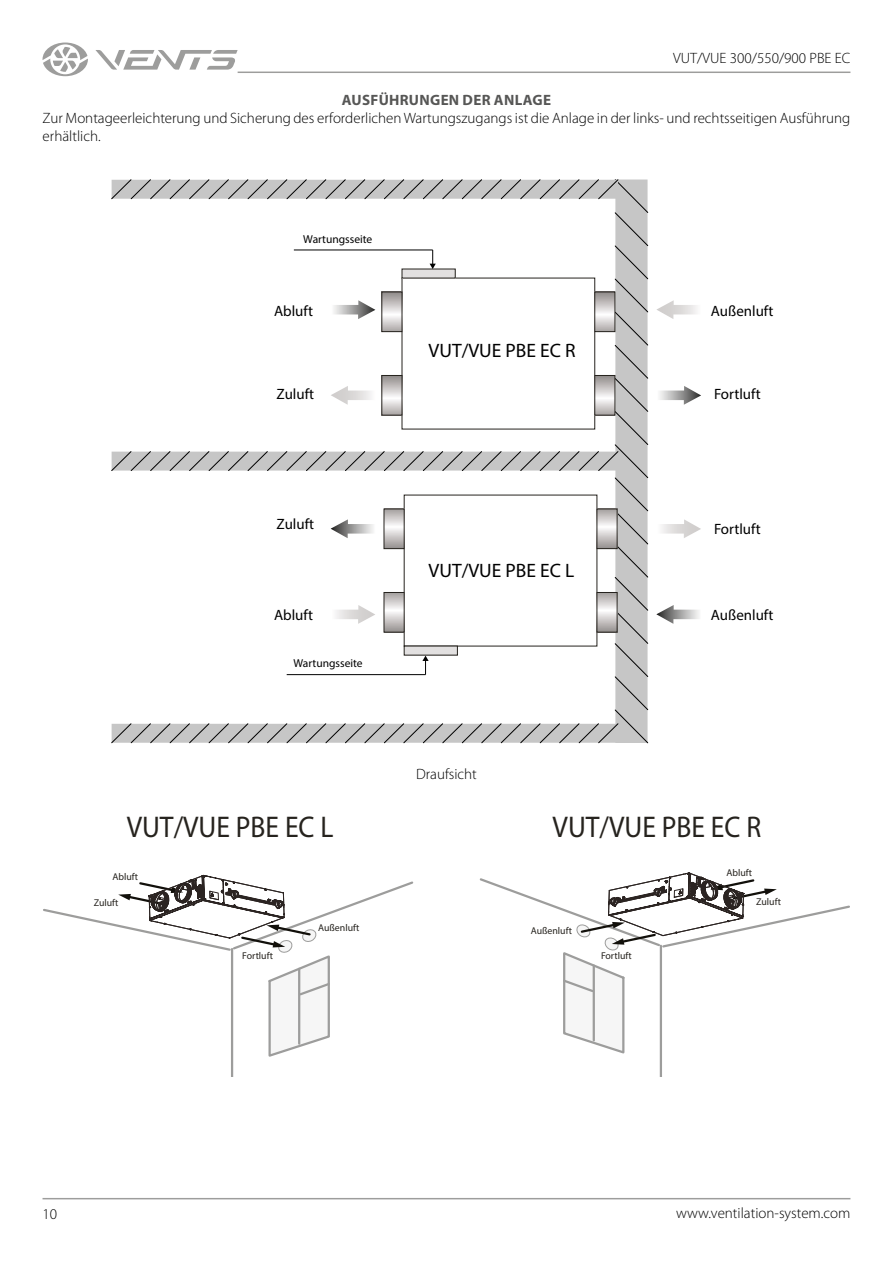
<style>
.page{position:relative;width:893px;height:1263px;background:#fff}
.page>*{position:absolute;margin:0;border:0;box-sizing:border-box;transform-origin:0 0}
.t1{font:30px "Myriad Pro";color:#26231e;scale:.92 1}
.t2{font:19.5px "Myriad Pro";color:#000}
.t3{font:300 15px/18px "Myriad Pro";color:#000}
.t4{font:15px "Myriad Pro";color:#000}
.t5{font:700 15px "Myriad Pro";letter-spacing:.02em;color:#575756}
.t6{font:11.55px "Myriad Pro";color:#000}
.t7{font:9.9px "Myriad Pro";color:#26231e}
</style>
<div class="page">
<hr style="left:43px;top:1198px;width:807px;height:1px;background:#9d9d9c">
<hr style="left:238px;top:72px;width:612px;height:1px;background:#9d9d9c">
<svg style="left:95px;top:50px;width:143px;height:20px"></svg>
<svg style="left:43px;top:43px;width:45px;height:33px"></svg>
<svg style="left:657px;top:300px;width:40px;height:19px"></svg>
<svg style="left:660px;top:386px;width:41px;height:19px"></svg>
<svg style="left:662px;top:519px;width:39px;height:19px"></svg>
<svg style="left:656px;top:605px;width:43px;height:19px"></svg>
<svg style="left:111px;top:179px;width:537px;height:564px"></svg>
<hr style="left:287px;top:674px;width:139px;height:1px;background:#000">
<hr style="left:660px;top:946px;width:2px;height:130px;background:#9d9d9c">
<hr style="left:231px;top:949px;width:2px;height:127px;background:#9d9d9c">
<svg style="left:479px;top:873px;width:371px;height:182px"></svg>
<svg style="left:43px;top:875px;width:371px;height:184px"></svg>
<p class="t3" style="left:673px;top:49px;width:179px">VUT/VUE 300/550/900 PBE EC</p>
<p class="t5" style="left:342px;top:90px;width:211px">AUSFÜHRUNGEN DER ANLAGE</p>
<p class="t3" style="left:43px;top:109px;width:809px">Zur Montageerleichterung und Sicherung des erforderlichen Wartungszugangs ist die Anlage in der links- und rechtsseitigen Ausführung erhältlich.</p>
<p class="t6" style="left:303px;top:232px;width:71px">Wartungsseite</p>
<p class="t4" style="left:274px;top:302px;width:40px">Abluft</p>
<p class="t4" style="left:277px;top:385px;width:39px">Zuluft</p>
<h2 class="t2" style="left:429px;top:338px;width:148px">VUT/VUE PBE EC R</h2>
<p class="t4" style="left:277px;top:514px;width:39px">Zuluft</p>
<p class="t4" style="left:274px;top:605px;width:40px">Abluft</p>
<p class="t6" style="left:294px;top:656px;width:71px">Wartungsseite</p>
<h2 class="t2" style="left:429px;top:559px;width:147px">VUT/VUE PBE EC L</h2>
<p class="t3" style="left:416px;top:765px;width:62px">Draufsicht</p>
<p class="t4" style="left:711px;top:302px;width:64px">Außenluft</p>
<p class="t4" style="left:714px;top:385px;width:48px">Fortluft</p>
<p class="t4" style="left:714px;top:519px;width:48px">Fortluft</p>
<p class="t4" style="left:711px;top:605px;width:64px">Außenluft</p>
<h1 class="t1" style="left:127px;top:809px;width:226px">VUT/VUE PBE EC L</h1>
<h1 class="t1" style="left:553px;top:809px;width:228px">VUT/VUE PBE EC R</h1>
<p class="t7" style="left:112px;top:870px;width:27px">Abluft</p>
<p class="t7" style="left:726px;top:866px;width:27px">Abluft</p>
<p class="t7" style="left:94px;top:896px;width:26px">Zuluft</p>
<p class="t7" style="left:756px;top:895px;width:26px">Zuluft</p>
<p class="t7" style="left:318px;top:921px;width:43px">Außenluft</p>
<p class="t7" style="left:531px;top:924px;width:43px">Außenluft</p>
<p class="t7" style="left:242px;top:950px;width:32px">Fortluft</p>
<p class="t7" style="left:601px;top:949px;width:32px">Fortluft</p>
<p class="t3" style="left:43px;top:1205px;width:16px">10</p>
<p class="t3" style="left:676px;top:1204px;width:176px">www.ventilation-system.com</p>
</div>
